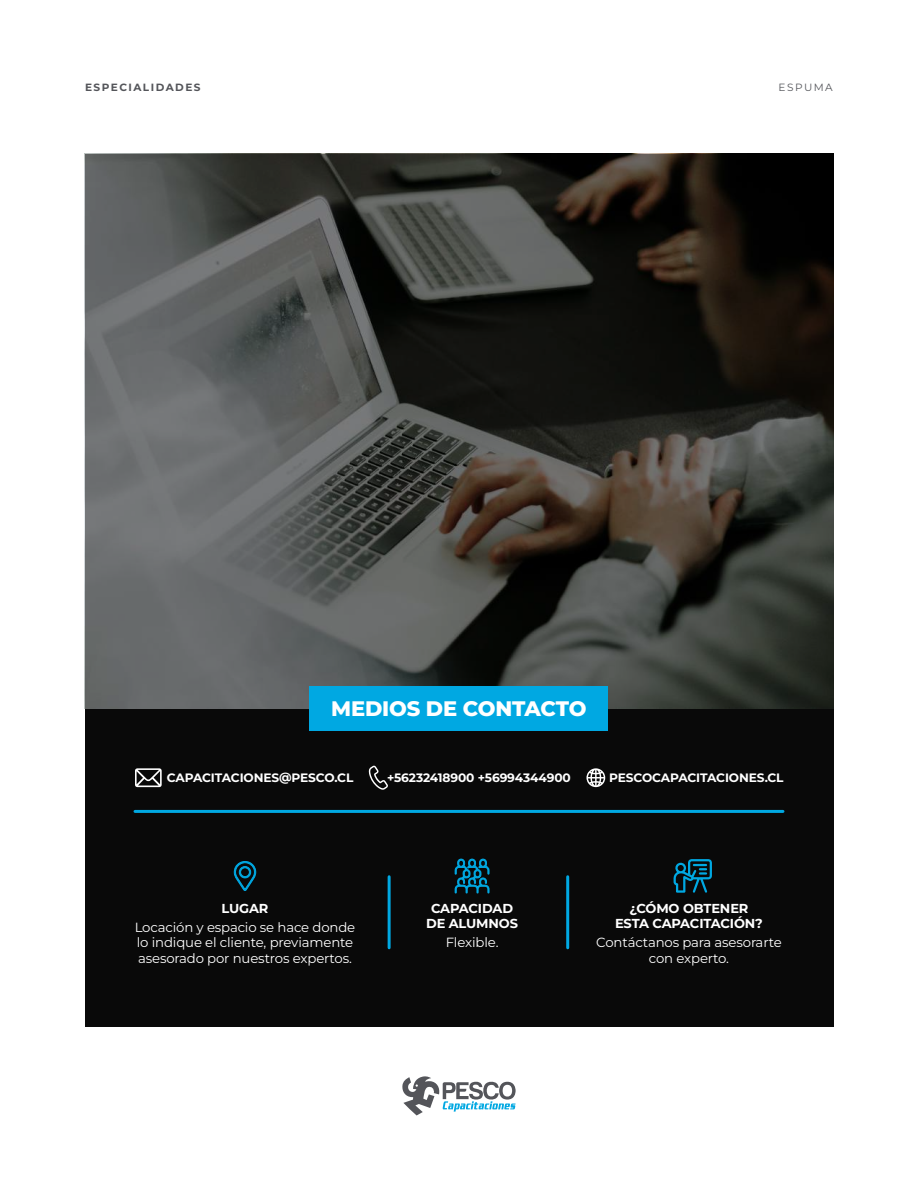
<style>
.page{position:relative;width:918px;height:1188px;background:#fff}
.page>*{position:absolute;margin:0;border:0;box-sizing:border-box;transform-origin:0 0}
.t1{font:800 21px "Montserrat";letter-spacing:-.01em;color:#fff}
.t2{font:13.35px/15.5px "Montserrat";letter-spacing:-.01em;color:#fff}
.t3{font:700 13.05px/15.5px "Montserrat";letter-spacing:-.01em;color:#fff;text-align:center}
.t4{font:700 12.15px "Montserrat";letter-spacing:-.01em;color:#fff}
.t5{font:700 10.5px "Montserrat";letter-spacing:.14em;color:#54555a}
.t6{font:10.5px "Montserrat";letter-spacing:.14em;color:#54555a}
</style>
<div class="page">
<div style="left:85px;top:154px;width:748px;height:873px;background:#090909"></div>
<svg style="left:85px;top:154px;width:748px;height:554px"></svg>
<div style="left:310px;top:686px;width:298px;height:44px;background:#00a8e2"></div>
<svg style="left:233px;top:861px;width:24px;height:30px"></svg>
<svg style="left:454px;top:858px;width:36px;height:36px"></svg>
<hr style="left:388px;top:877px;width:3px;height:71px;background:#00a8e2">
<hr style="left:566px;top:877px;width:3px;height:71px;background:#00a8e2">
<hr style="left:135px;top:810px;width:648px;height:3px;background:#00a8e2">
<svg style="left:673px;top:859px;width:39px;height:34px"></svg>
<svg style="left:586px;top:768px;width:19px;height:19px"></svg>
<svg style="left:135px;top:768px;width:27px;height:19px"></svg>
<svg style="left:369px;top:765px;width:19px;height:25px"></svg>
<svg style="left:402px;top:1076px;width:114px;height:40px"></svg>
<p class="t5" style="left:85px;top:81px;width:117px">ESPECIALIDADES</p>
<p class="t6" style="left:779px;top:81px;width:56px">ESPUMA</p>
<h1 class="t1" style="left:331px;top:695px;width:257px">MEDIOS DE CONTACTO</h1>
<p class="t4" style="left:167px;top:770px;width:188px">CAPACITACIONES@PESCO.CL</p>
<p class="t4" style="left:387px;top:770px;width:185px">+56232418900 +56994344900</p>
<p class="t4" style="left:609px;top:770px;width:176px">PESCOCAPACITACIONES.CL</p>
<p class="t3" style="left:222px;top:900px;width:48px">LUGAR</p>
<p class="t2" style="left:135px;top:919px;width:222px">Locación y espacio se hace donde lo indique el cliente, previamente asesorado por nuestros expertos.</p>
<p class="t3" style="left:426px;top:900px;width:93px">CAPACIDAD<br>DE ALUMNOS</p>
<p class="t2" style="left:446px;top:935px;width:54px">Flexible.</p>
<p class="t3" style="left:615px;top:900px;width:149px">¿CÓMO OBTENER<br>ESTA CAPACITACIÓN?</p>
<p class="t2" style="left:596px;top:935px;width:187px;text-align:center">Contáctanos para asesorarte con experto.</p>
</div>
